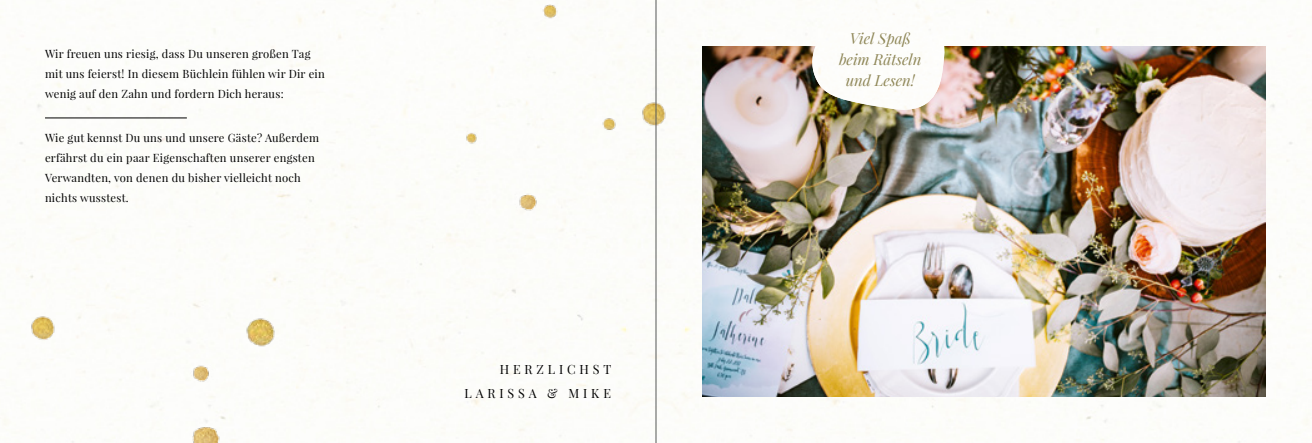
<style>
.page{position:relative;width:1312px;height:443px;background:#fff}
.page>*{position:absolute;margin:0;border:0;box-sizing:border-box;transform-origin:0 0}
.t1{font:italic 15px/21.2px "Playfair Display";color:#8f8758;text-align:center}
.t2{font:12.5px/23.8px "Playfair Display";letter-spacing:.31em;color:#000;text-align:right}
.t3{font:11.25px/20px "Playfair Display";letter-spacing:.02em;color:#000}
</style>
<div class="page">
<img style="left:0;top:0;width:1311px;height:443px">
<img style="left:702px;top:46px;width:563px;height:351px">
<hr style="left:45px;top:118px;width:142px;height:1px;background:#000">
<img style="left:810px;top:1px;width:135px;height:110px">
<img style="left:182px;top:414px;width:53px;height:29px">
<img style="left:514px;top:187px;width:32px;height:24px">
<img style="left:188px;top:359px;width:30px;height:23px">
<img style="left:26px;top:307px;width:40px;height:39px">
<img style="left:636px;top:93px;width:41px;height:39px">
<img style="left:541px;top:0;width:22px;height:22px">
<img style="left:600px;top:113px;width:20px;height:20px">
<img style="left:464px;top:129px;width:17px;height:16px">
<img style="left:240px;top:307px;width:49px;height:48px">
<hr style="left:655px;top:0;width:1px;height:443px;background:#555756">
<p class="t3" style="left:45px;top:44px;width:281px">Wir freuen uns riesig, dass Du unseren großen Tag mit uns feierst! In diesem Büchlein fühlen wir Dir ein wenig auf den Zahn und fordern Dich heraus:</p>
<p class="t3" style="left:45px;top:128px;width:275px">Wie gut kennst Du uns und unsere Gäste? Außerdem erfährst du ein paar Eigenschaften unserer engsten Verwandten, von denen du bisher vielleicht noch nichts wusstest.</p>
<p class="t2" style="left:464px;top:358px;width:148px">HERZLICHST<br>LARISSA &amp; MIKE</p>
<h1 class="t1" style="left:838px;top:27px;width:84px">Viel Spaß beim Rätseln und Lesen!</h1>
</div>
